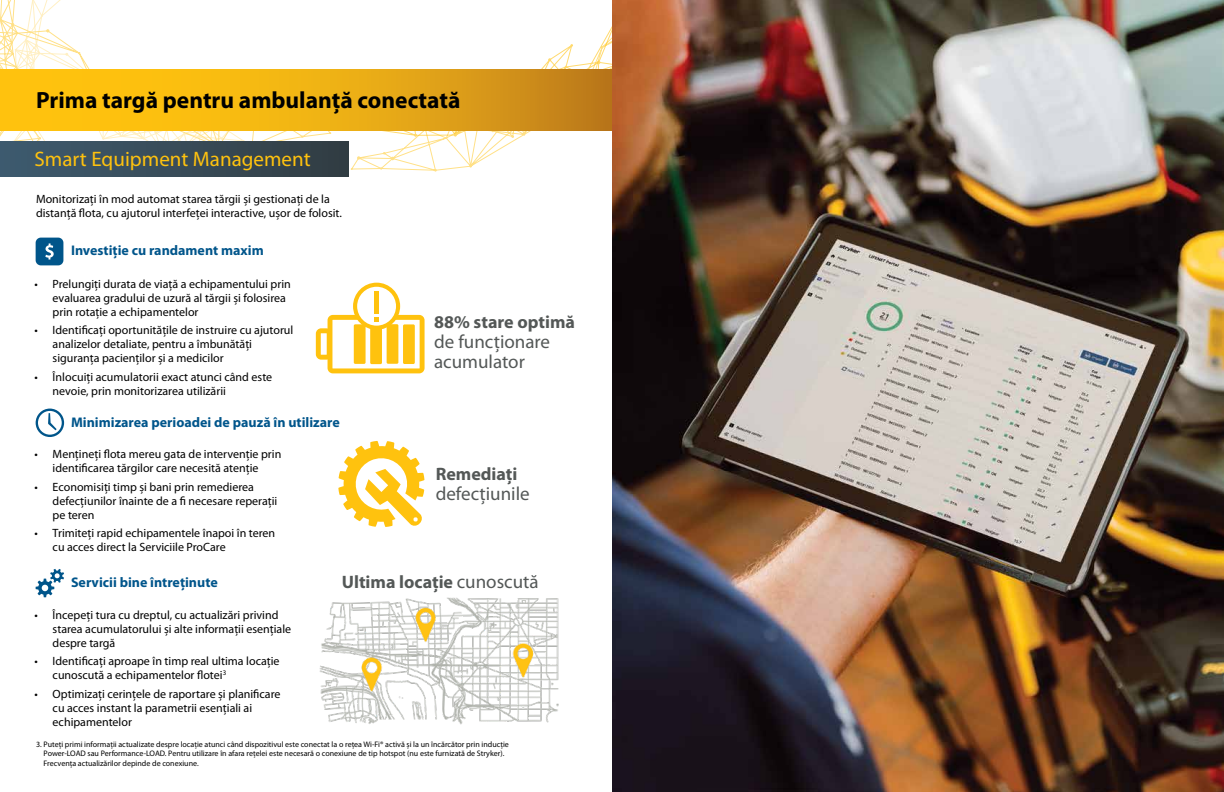
<style>
.page{position:relative;width:1224px;height:792px;background:#fff}
.page>*{position:absolute;margin:0;border:0;box-sizing:border-box;transform-origin:0 0}
.t1{font:700 23.5px "Myriad Pro";color:#000}
.t2{font:21px "Myriad Pro";color:#ffc20e}
.t3{font:19px/20px "Myriad Pro";color:#545857}
.t4{font:700 18px "Myriad Pro";color:#545857}
.t5{font:700 14px "Myriad Pro";color:#00558b}
.t6{font:12px/14px "Myriad Pro";color:#000}
.t7{font:8px/9.6px "Myriad Pro";color:#000}
.s1{font-weight:400;font-size:19px}
</style>
<div class="page">
<svg style="left:352px;top:136px;width:171px;height:34px"></svg>
<svg style="left:357px;top:156px;width:3px;height:4px"></svg>
<svg style="left:383px;top:152px;width:11px;height:8px"></svg>
<svg style="left:331px;top:26px;width:281px;height:110px"></svg>
<svg style="left:562px;top:66px;width:5px;height:4px"></svg>
<svg style="left:68px;top:44px;width:263px;height:98px"></svg>
<svg style="left:289px;top:130px;width:15px;height:8px"></svg>
<svg style="left:210px;top:130px;width:20px;height:12px"></svg>
<svg style="left:0;top:0;width:68px;height:142px"></svg>
<img style="left:612px;top:0;width:612px;height:792px">
<svg style="left:0;top:70px;width:612px;height:60px"></svg>
<div style="left:0;top:142px;width:348px;height:35px;background:linear-gradient(to right,#3e5b6f,#323d42)"></div>
<img style="left:319px;top:597px;width:240px;height:128px">
<svg style="left:338px;top:441px;width:86px;height:86px"></svg>
<svg style="left:36px;top:409px;width:28px;height:28px"></svg>
<svg style="left:36px;top:569px;width:28px;height:28px"></svg>
<svg style="left:36px;top:238px;width:27px;height:27px"></svg>
<svg style="left:316px;top:283px;width:109px;height:90px"></svg>
<h1 class="t1" style="left:36px;top:84px;width:426px">Prima targă pentru ambulanță conectată</h1>
<h2 class="t2" style="left:35px;top:146px;width:278px">Smart Equipment Management</h2>
<p class="t6" style="left:36px;top:191px;width:308px;line-height:14.4px">Monitorizați în mod automat starea tărgii și gestionați de la distanță flota, cu ajutorul interfeței interactive, ușor de folosit.</p>
<p class="t5" style="left:71px;top:241px;width:194px">Investiție cu randament maxim</p>
<p class="t6" style="left:53px;top:276px;width:240px;text-indent:-18px">• Prelungiți durata de viață a echipamentului prin evaluarea gradului de uzură al tărgii și folosirea prin rotație a echipamentelor</p>
<p class="t6" style="left:53px;top:323px;width:242px;text-indent:-18px">• Identificați oportunitățile de instruire cu ajutorul analizelor detaliate, pentru a îmbunătăți siguranța pacienților și a medicilor</p>
<p class="t6" style="left:53px;top:369px;width:221px;text-indent:-18px">• Înlocuiți acumulatorii exact atunci când este nevoie, prin monitorizarea utilizării</p>
<p class="t5" style="left:71px;top:413px;width:270px">Minimizarea perioadei de pauză în utilizare</p>
<p class="t6" style="left:35px;top:447px;width:248px;text-align:center">• Mențineți flota mereu gata de intervenție prin identificarea tărgilor care necesită atenție</p>
<p class="t6" style="left:53px;top:480px;width:226px;text-indent:-18px">• Economisiți timp și bani prin remedierea defecțiunilor înainte de a fi necesare reperații pe teren</p>
<p class="t6" style="left:53px;top:526px;width:224px;text-indent:-18px">• Trimiteți rapid echipamentele înapoi în teren cu acces direct la Serviciile ProCare</p>
<p class="t5" style="left:71px;top:573px;width:148px">Servicii bine întreținute</p>
<p class="t6" style="left:53px;top:607px;width:240px;text-indent:-18px">• Începeți tura cu dreptul, cu actualizări privind starea acumulatorului și alte informații esențiale despre targă</p>
<p class="t6" style="left:53px;top:654px;width:228px;text-indent:-18px">• Identificați aproape în timp real ultima locație cunoscută a echipamentelor flotei<sup>3</sup></p>
<p class="t6" style="left:53px;top:686px;width:229px;text-indent:-18px">• Optimizați cerințele de raportare și planificare cu acces instant la parametrii esențiali ai echipamentelor</p>
<h3 class="t4" style="left:434px;top:310px;width:142px">88% stare optimă</h3>
<h3 class="t3" style="left:434px;top:331px;width:117px">de funcționare acumulator</h3>
<h3 class="t4" style="left:436px;top:462px;width:83px">Remediați</h3>
<h3 class="t3" style="left:436px;top:483px;width:96px">defecțiunile</h3>
<h3 class="t4" style="left:342px;top:570px;width:198px">Ultima locație <span class="s1">cunoscută</span></h3>
<p class="t7" style="left:44px;top:739px;width:467px;text-indent:-7px">3. Puteți primi informații actualizate despre locație atunci când dispozitivul este conectat la o rețea Wi-Fi® activă și la un încărcător prin inducție<br>Power-LOAD sau Performance-LOAD. Pentru utilizare în afara rețelei este necesară o conexiune de tip hotspot (nu este furnizată de Stryker).<br>Frecvența actualizărilor depinde de conexiune.</p>
</div>
